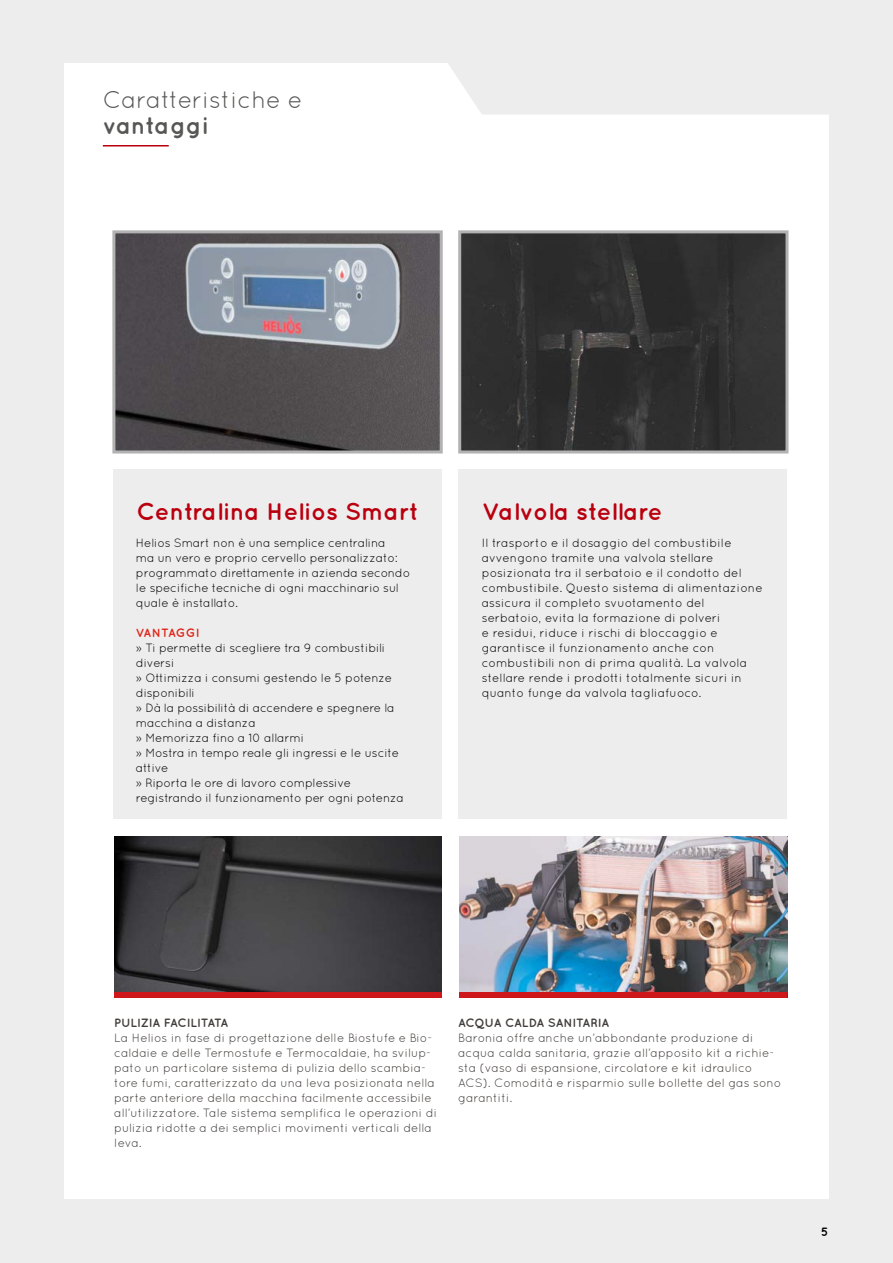
<style>
.page{position:relative;width:893px;height:1263px;background:#ededed}
.page>*{position:absolute;margin:0;border:0;box-sizing:border-box;transform-origin:0 0}
.t1{font:700 24px "Quicksand";color:#ba000f}
.t2{font:24px "Quicksand";color:#575756}
.t3{font:700 24px "Quicksand";color:#575756}
.t4{font:12px/15px "Quicksand";color:#413d3b}
.t5{font:12px/15px "Quicksand";letter-spacing:-.015em;color:#000}
.t6{font:12px/15px "Quicksand";letter-spacing:.005em;color:#000}
.t7{font:700 12px "Quicksand";color:#413d3b}
.t8{font:700 12px "Quicksand";letter-spacing:.015em;color:#de261a}
.t9{font:700 12px "Quicksand";color:#000}
</style>
<div class="page">
<div style="left:64px;top:64px;width:764px;height:1135px;background:#fff"></div>
<svg style="left:434px;top:63px;width:394px;height:52px;background:#eee"></svg>
<hr style="left:103px;top:145px;width:66px;height:1px;background:#ba000f">
<img style="left:460px;top:837px;width:327px;height:160px">
<img style="left:116px;top:234px;width:323px;height:215px">
<div style="left:112px;top:230px;width:331px;height:223px;border:3px solid #b3b2b2"></div>
<img style="left:462px;top:234px;width:322px;height:215px">
<div style="left:458px;top:230px;width:330px;height:223px;border:3px solid #b3b2b2"></div>
<img style="left:114px;top:837px;width:327px;height:155px">
<div style="left:113px;top:469px;width:328px;height:350px;background:#ededed"></div>
<div style="left:458px;top:469px;width:329px;height:350px;background:#ededed"></div>
<div style="left:114px;top:992px;width:327px;height:5px;background:#cd171a"></div>
<div style="left:459px;top:992px;width:327px;height:5px;background:#cd171a"></div>
<h1 class="t2" style="left:103px;top:86px;width:201px">Caratteristiche e</h1>
<h1 class="t3" style="left:103px;top:111px;width:107px">vantaggi</h1>
<h1 class="t1" style="left:137px;top:497px;width:284px">Centralina Helios Smart</h1>
<h1 class="t1" style="left:482px;top:497px;width:181px">Valvola stellare</h1>
<p class="t5" style="left:136px;top:535px;width:276px">Helios Smart non è una semplice centralina<br>ma un vero e proprio cervello personalizzato: programmato direttamente in azienda secondo le specifiche tecniche di ogni macchinario sul quale è installato.</p>
<p class="t8" style="left:136px;top:625px;width:65px">VANTAGGI</p>
<p class="t5" style="left:136px;top:640px;width:270px">» Ti permette di scegliere tra 9 combustibili diversi<br>» Ottimizza i consumi gestendo le 5 potenze disponibili<br>» Dà la possibilità di accendere e spegnere la macchina a distanza<br>» Memorizza fino a 10 allarmi<br>» Mostra in tempo reale gli ingressi e le uscite attive<br>» Riporta le ore di lavoro complessive registrando il funzionamento per ogni potenza</p>
<p class="t6" style="left:482px;top:535px;width:282px">Il trasporto e il dosaggio del combustibile avvengono tramite una valvola stellare posizionata tra il serbatoio e il condotto del combustibile. Questo sistema di alimentazione assicura il completo svuotamento del serbatoio, evita la formazione di polveri<br>e residui, riduce i rischi di bloccaggio e garantisce il funzionamento anche con combustibili non di prima qualità. La valvola stellare rende i prodotti totalmente sicuri in quanto funge da valvola tagliafuoco.</p>
<p class="t7" style="left:114px;top:1015px;width:116px">PULIZIA FACILITATA</p>
<p class="t4" style="left:114px;top:1030px;width:324px">La Helios in fase di progettazione delle Biostufe e Bio&shy;caldaie e delle Termostufe e Termocaldaie, ha svilup&shy;pato un particolare sistema di pulizia dello scambia&shy;tore fumi, caratterizzato da una leva posizionata nella parte anteriore della macchina facilmente accessibile all’utilizzatore. Tale sistema semplifica le operazioni di pulizia ridotte a dei semplici movimenti verticali della leva.</p>
<p class="t7" style="left:458px;top:1015px;width:153px">ACQUA CALDA SANITARIA</p>
<p class="t4" style="left:458px;top:1030px;width:325px">Baronia offre anche un’abbondante produzione di acqua calda sanitaria, grazie all’apposito kit a richie&shy;sta (vaso di espansione, circolatore e kit idraulico ACS). Comodità e risparmio sulle bollette del gas sono garantiti.</p>
<p class="t9" style="left:821px;top:1224px;width:9px">5</p>
</div>
